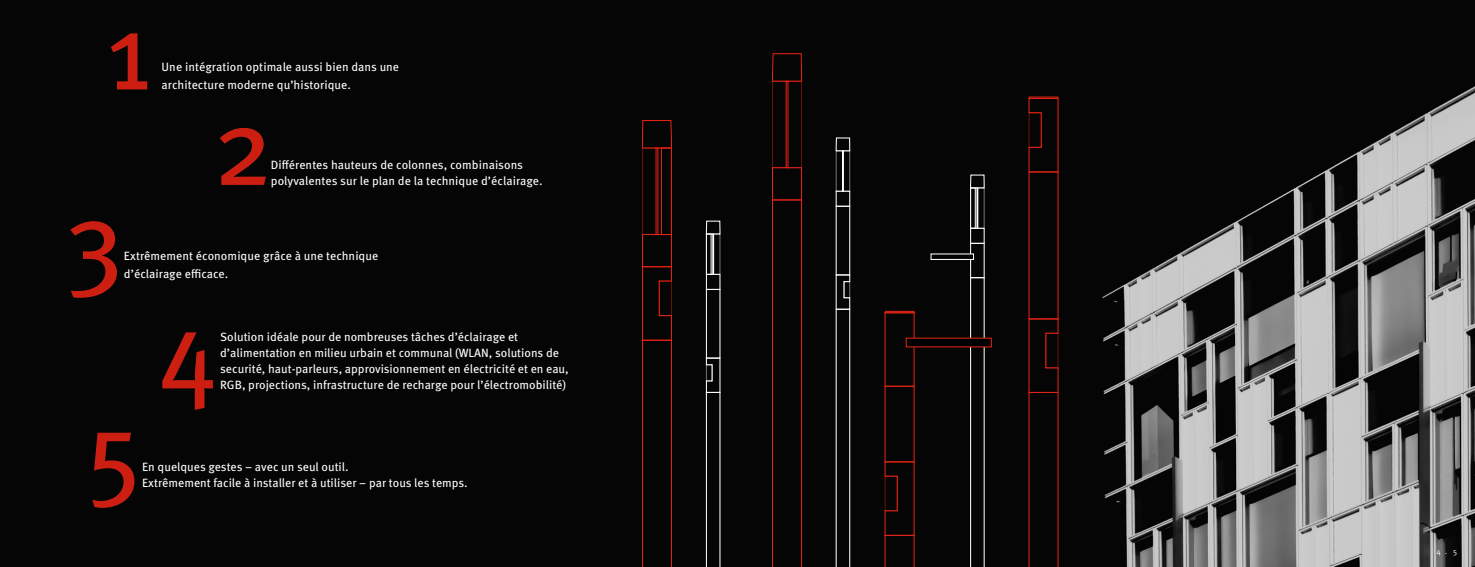
<style>
.page{position:relative;width:1475px;height:567px;background:#fff}
.page>*{position:absolute;margin:0;border:0;box-sizing:border-box;transform-origin:0 0}
.t1{font:109.2px "Meta Pro";color:#e42313}
.t2{font:12px/16px "Meta Pro";color:#fff}
.t3{font:8px "Meta Pro Norm";color:#fff}
</style>
<div class="page">
<div style="left:0;top:0;width:1474px;height:567px;background:#050505"></div>
<img style="left:641px;top:72px;width:833px;height:495px">
<div style="left:642px;top:234px;width:30px;height:33px;border:1px solid #e42313"></div>
<div style="left:660px;top:148px;width:12px;height:87px;border:1px solid #e42313"></div>
<svg style="left:641px;top:119px;width:31px;height:30px"></svg>
<svg style="left:641px;top:266px;width:31px;height:301px"></svg>
<div style="left:658px;top:281px;width:14px;height:35px;border:1px solid #e42313"></div>
<svg style="left:969px;top:278px;width:15px;height:289px"></svg>
<div style="left:969px;top:228px;width:15px;height:16px;border:1px solid #fff"></div>
<div style="left:969px;top:187px;width:6px;height:42px;border:1px solid #fff"></div>
<svg style="left:969px;top:174px;width:16px;height:15px"></svg>
<div style="left:976px;top:187px;width:2px;height:42px;border:1px solid #fff"></div>
<div style="left:969px;top:243px;width:15px;height:35px;border:1px solid #fff"></div>
<div style="left:930px;top:254px;width:43px;height:5px;background:#000"></div>
<div style="left:930px;top:253px;width:43px;height:7px;border:1px solid #fff"></div>
<svg style="left:883px;top:461px;width:32px;height:106px"></svg>
<div style="left:835px;top:191px;width:15px;height:16px;border:1px solid #fff"></div>
<svg style="left:835px;top:137px;width:15px;height:15px"></svg>
<div style="left:841px;top:150px;width:2px;height:42px;border:1px solid #fff"></div>
<svg style="left:835px;top:275px;width:15px;height:292px"></svg>
<div style="left:835px;top:206px;width:15px;height:69px;border:1px solid #fff"></div>
<svg style="left:772px;top:200px;width:30px;height:367px"></svg>
<div style="left:705px;top:289px;width:15px;height:70px;border:1px solid #fff"></div>
<div style="left:772px;top:167px;width:30px;height:33px;border:1px solid #e42313"></div>
<svg style="left:771px;top:53px;width:31px;height:29px"></svg>
<svg style="left:1027px;top:96px;width:31px;height:77px"></svg>
<svg style="left:883px;top:310px;width:32px;height:4px"></svg>
<div style="left:705px;top:274px;width:15px;height:16px;border:1px solid #fff"></div>
<div style="left:705px;top:233px;width:6px;height:42px;border:1px solid #fff"></div>
<svg style="left:705px;top:220px;width:16px;height:15px"></svg>
<div style="left:712px;top:233px;width:2px;height:42px;border:1px solid #fff"></div>
<svg style="left:1027px;top:318px;width:31px;height:249px"></svg>
<div style="left:1045px;top:333px;width:13px;height:35px;border:1px solid #e42313"></div>
<svg style="left:705px;top:357px;width:16px;height:210px"></svg>
<div style="left:906px;top:338px;width:85px;height:9px;background:#000"></div>
<h1 class="t1" style="left:105px;top:-17px;width:49px">1</h1>
<p class="t2" style="left:162px;top:58px;width:239px;line-height:18px">Une intégration optimale aussi bien dans une architecture moderne qu’historique.</p>
<h1 class="t1" style="left:213px;top:79px;width:62px">2</h1>
<p class="t2" style="left:271px;top:157px;width:273px">Différentes hauteurs de colonnes, combinaisons polyvalentes sur le plan de la technique d’éclairage.</p>
<h1 class="t1" style="left:66px;top:172px;width:59px">3</h1>
<p class="t2" style="left:124px;top:247px;width:256px;line-height:18px">Extrêmement économique grâce à une technique d’éclairage efficace.</p>
<p class="t2" style="left:220px;top:329px;width:350px">Solution idéale pour de nombreuses tâches d’éclairage et d’alimentation en milieu urbain et communal (WLAN, solutions de securité, haut-parleurs, approvisionnement en électricité et en eau, RGB, projections, infrastructure de recharge pour l’électromobilité)</p>
<h1 class="t1" style="left:158px;top:283px;width:63px">4</h1>
<h1 class="t1" style="left:86px;top:381px;width:56px">5</h1>
<p class="t2" style="left:142px;top:459px;width:327px">En quelques gestes – avec un seul outil.<br>Extrêmement facile à installer et à utiliser – par tous les temps.</p>
<p class="t3" style="left:1435px;top:545px;width:22px">4 . 5</p>
</div>
